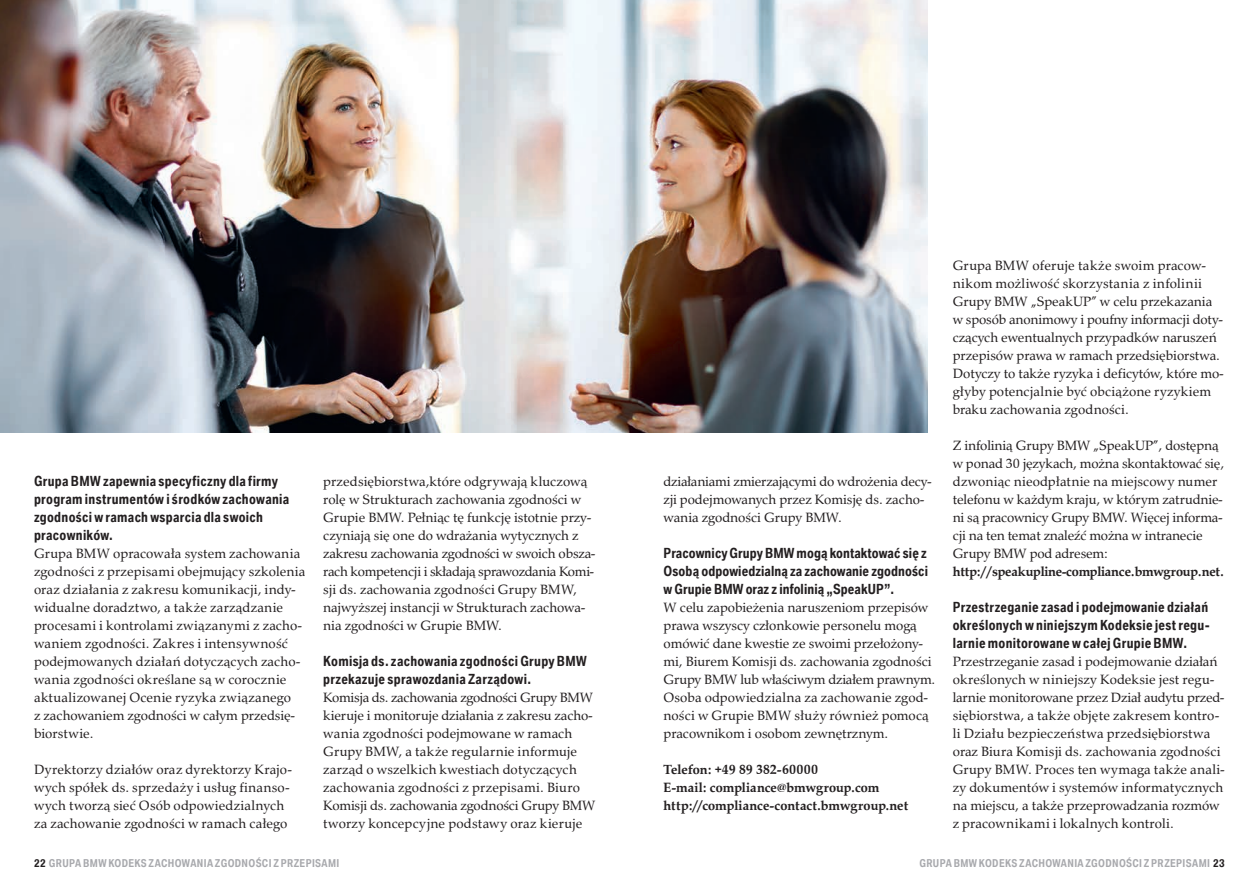
<style>
.page{position:relative;width:1259px;height:893px;background:#fff}
.page>*{position:absolute;margin:0;border:0;box-sizing:border-box;transform-origin:0 0}
.t1{font:13.5px/18px "BMW Group Serif";color:#231f20}
.t2{font:700 13.5px/18px "BMW Group Condensed";letter-spacing:.015em;color:#231f20}
.t3{font:700 13.5px/18px "BMW Group Serif";color:#231f20}
.t4{font:700 10.5px "BMW Group Condensed";letter-spacing:.025em;color:#a8a9ad}
.s1{color:#231f20}
</style>
<div class="page">
<img style="left:0;top:0;width:927px;height:432px">
<p class="t2" style="left:34px;top:472px;width:257px">Grupa BMW zapewnia specyficzny dla firmy program instrumentów i środków zachowania zgodności w ramach wsparcia dla swoich pracowników.</p>
<p class="t1" style="left:34px;top:544px;width:273px">Grupa BMW opracowała system zachowania zgodności z przepisami obejmujący szkolenia oraz działania z zakresu komunikacji, indy&shy;widualne doradztwo, a także zarządzanie procesami i kontrolami związanymi z zacho&shy;waniem zgodności. Zakres i intensywność podejmowanych działań dotyczących zacho&shy;wania zgodności określane są w corocznie aktualizowanej Ocenie ryzyka związanego<br>z zachowaniem zgodności w całym przedsię&shy;biorstwie.</p>
<p class="t1" style="left:34px;top:760px;width:259px">Dyrektorzy działów oraz dyrektorzy Krajo&shy;wych spółek ds. sprzedaży i usług finanso&shy;wych tworzą sieć Osób odpowiedzialnych za zachowanie zgodności w ramach całego</p>
<p class="t1" style="left:323px;top:472px;width:273px">przedsiębiorstwa,które odgrywają kluczową rolę w Strukturach zachowania zgodności w Grupie BMW. Pełniąc tę funkcję istotnie przy&shy;czyniają się one do wdrażania wytycznych z zakresu zachowania zgodności w swoich obsza&shy;rach kompetencji i składają sprawozdania Komi&shy;sji ds. zachowania zgodności Grupy BMW, najwyższej instancji w Strukturach zachowa&shy;nia zgodności w Grupie BMW.</p>
<p class="t2" style="left:323px;top:651px;width:265px">Komisja ds. zachowania zgodności Grupy BMW przekazuje sprawozdania Zarządowi.</p>
<p class="t1" style="left:323px;top:687px;width:274px">Komisja ds. zachowania zgodności Grupy BMW kieruje i monitoruje działania z zakresu zacho&shy;wania zgodności podejmowane w ramach Grupy BMW, a także regularnie informuje zarząd o wszelkich kwestiach dotyczących zachowania zgodności z przepisami. Biuro Komisji ds. zachowania zgodności Grupy BMW tworzy koncepcyjne podstawy oraz kieruje</p>
<p class="t1" style="left:663px;top:471px;width:269px">działaniami zmierzającymi do wdrożenia decy&shy;zji podejmowanych przez Komisję ds. zacho&shy;wania zgodności Grupy BMW.</p>
<p class="t2" style="left:663px;top:543px;width:266px;text-align:justify">Pracownicy Grupy BMW mogą kontaktować się z Osobą odpowiedzialną za zachowanie zgodności w Grupie BMW oraz z infolinią „SpeakUP”.</p>
<p class="t1" style="left:663px;top:597px;width:273px">W celu zapobieżenia naruszeniom przepisów prawa wszyscy członkowie personelu mogą omówić dane kwestie ze swoimi przełożony&shy;mi, Biurem Komisji ds. zachowania zgodności Grupy BMW lub właściwym działem prawnym.<br>Osoba odpowiedzialna za zachowanie zgod&shy;ności w Grupie BMW służy również pomocą pracownikom i osobom zewnętrznym.</p>
<p class="t3" style="left:663px;top:759px;width:246px">Telefon: +49 89 382-60000<br>E-mail: compliance@bmwgroup.com http://compliance-contact.bmwgroup.net</p>
<p class="t1" style="left:952px;top:255px;width:272px">Grupa BMW oferuje także swoim pracow&shy;nikom możliwość skorzystania z infolinii Grupy BMW „SpeakUP” w celu przekazania w sposób anonimowy i poufny informacji doty&shy;czących ewentualnych przypadków naruszeń przepisów prawa w ramach przedsiębiorstwa.<br>Dotyczy to także ryzyka i deficytów, które mo&shy;głyby potencjalnie być obciążone ryzykiem braku zachowania zgodności.</p>
<p class="t1" style="left:952px;top:435px;width:273px">Z infolinią Grupy BMW „SpeakUP”, dostępną w ponad 30 językach, można skontaktować się, dzwoniąc nieodpłatnie na miejscowy numer telefonu w każdym kraju, w którym zatrudnie&shy;ni są pracownicy Grupy BMW. Więcej informa&shy;cji na ten temat znaleźć można w intranecie Grupy BMW pod adresem:</p>
<p class="t3" style="left:952px;top:561px;width:273px">http://speakupline-compliance.bmwgroup.net.</p>
<p class="t2" style="left:952px;top:597px;width:259px;text-align:justify">Przestrzeganie zasad i podejmowanie działań określonych w niniejszym Kodeksie jest regu&shy;larnie monitorowane w całej Grupie BMW.</p>
<p class="t1" style="left:952px;top:651px;width:273px">Przestrzeganie zasad i podejmowanie działań określonych w niniejszy Kodeksie jest regu&shy;larnie monitorowane przez Dział audytu przed&shy;siębiorstwa, a także objęte zakresem kontro&shy;li Działu bezpieczeństwa przedsiębiorstwa oraz Biura Komisji ds. zachowania zgodności Grupy BMW. Proces ten wymaga także anali&shy;zy dokumentów i systemów informatycznych na miejscu, a także przeprowadzania rozmów z pracownikami i lokalnych kontroli.</p>
<p class="t4" style="left:34px;top:856px;width:307px"><span class="s1">22</span> GRUPA BMW KODEKS ZACHOWANIA ZGODNOŚCI Z PRZEPISAMI</p>
<p class="t4" style="left:919px;top:856px;width:307px">GRUPA BMW KODEKS ZACHOWANIA ZGODNOŚCI Z PRZEPISAMI <span class="s1">23</span></p>
</div>
